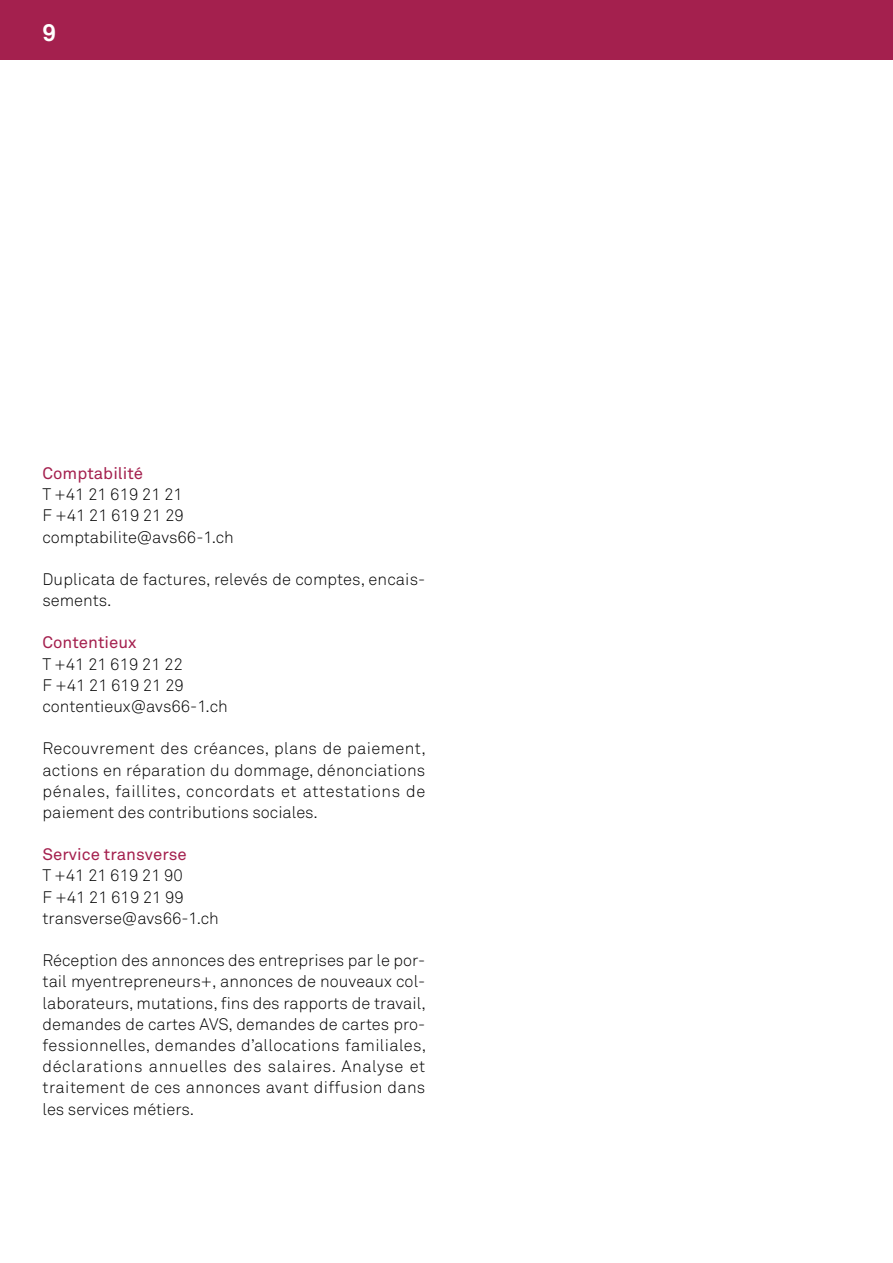
<style>
.page{position:relative;width:893px;height:1263px;background:#fff}
.page>*{position:absolute;margin:0;border:0;box-sizing:border-box;transform-origin:0 0}
.t1{font:700 24px "Akkurat";color:#fff}
.t2{font:300 16.5px/21.1px "Akkurat";color:#000}
.t3{font:16.5px "Akkurat";color:#a4204e}
</style>
<div class="page">
<div style="left:0;top:0;width:893px;height:60px;background:#a4204e"></div>
<h1 class="t1" style="left:43px;top:17px;width:15px">9</h1>
<p class="t3" style="left:43px;top:464px;width:102px">Comptabilité</p>
<p class="t2" style="left:43px;top:484px;width:193px">T +41 21 619 21 21<br>F +41 21 619 21 29 comptabilite@avs66-1.ch</p>
<p class="t2" style="left:43px;top:569px;width:384px">Duplicata de factures, relevés de comptes, encais&shy;sements.</p>
<p class="t3" style="left:43px;top:633px;width:96px">Contentieux</p>
<p class="t2" style="left:43px;top:654px;width:187px">T +41 21 619 21 22<br>F +41 21 619 21 29 contentieux@avs66-1.ch</p>
<p class="t2" style="left:43px;top:738px;width:385px;text-align:justify">Recouvrement des créances, plans de paiement, actions en réparation du dommage, dénonciations pénales, faillites, concordats et attestations de paiement des contributions sociales.</p>
<p class="t3" style="left:43px;top:845px;width:146px">Service transverse</p>
<p class="t2" style="left:43px;top:865px;width:178px">T +41 21 619 21 90<br>F +41 21 619 21 99 transverse@avs66-1.ch</p>
<p class="t2" style="left:43px;top:950px;width:385px;text-align:justify">Réception des annonces des entreprises par le por&shy;tail myentrepreneurs+, annonces de nouveaux col&shy;laborateurs, mutations, fins des rapports de travail, demandes de cartes AVS, demandes de cartes pro&shy;fessionnelles, demandes d’allocations familiales, déclarations annuelles des salaires. Analyse et traitement de ces annonces avant diffusion dans les services métiers.</p>
</div>
